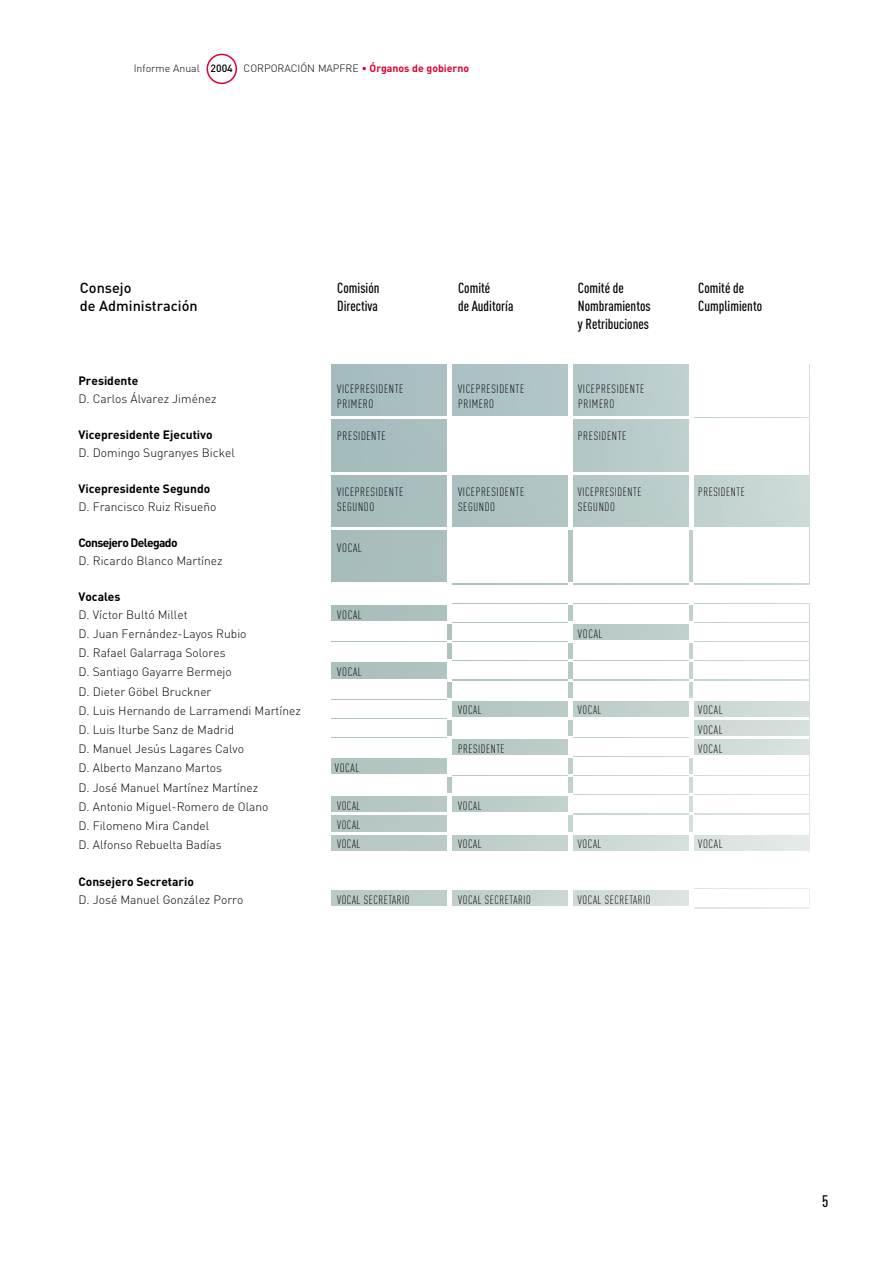
<style>
.page{position:relative;width:893px;height:1263px;background:#fff}
.page>*{position:absolute;margin:0;border:0;box-sizing:border-box;transform-origin:0 0}
.t1{font:500 16.5px "DIN Cond";color:#000}
.t2{font:500 14.4px/18px "DIN Cond";color:#000}
.t3{font:500 14.4px/18px "DIN";color:#000}
.t4{font:300 12px/19.2px "DIN";color:#000}
.t5{font:300 12px/15px "DIN Cond";letter-spacing:.05em;color:#000}
.t6{font:300 12px/19px "DIN Cond";letter-spacing:.05em;color:#000;scale:.96 1}
.t7{font:700 12px "DIN";color:#000}
.t8{font:700 12px "DIN";letter-spacing:-.05em;color:#000}
.t9{font:300 10.5px "DIN";color:#000}
.s1{font-weight:500}
.s2{font-weight:700;color:#de0031}
</style>
<div class="page">
<div style="left:206px;top:54px;width:31px;height:30px;border:2px solid #de0031;border-radius:50%"></div>
<p class="t9" style="left:134px;top:65px;width:337px">Informe Anual <span class="s1">2004</span> CORPORACIÓN MAPFRE <span class="s2">• Órganos de gobierno</span></p>
<p class="t3" style="left:80px;top:281px;width:119px">Consejo<br>de Administración</p>
<p class="t2" style="left:337px;top:281px;width:44px">Comisión<br>Directiva</p>
<p class="t2" style="left:458px;top:281px;width:57px">Comité<br>de Auditoría</p>
<p class="t2" style="left:578px;top:281px;width:74px">Comité de<br>Nombramientos y Retribuciones</p>
<p class="t2" style="left:698px;top:281px;width:65px">Comité de<br>Cumplimiento</p>
<p class="t7" style="left:78px;top:376px;width:61px">Presidente</p>
<p class="t4" style="left:78px;top:390px;width:139px">D. Carlos Álvarez Jiménez</p>
<p class="t7" style="left:78px;top:430px;width:136px">Vicepresidente Ejecutivo</p>
<p class="t4" style="left:78px;top:444px;width:158px">D. Domingo Sugranyes Bickel</p>
<p class="t7" style="left:78px;top:484px;width:133px">Vicepresidente Segundo</p>
<p class="t4" style="left:78px;top:498px;width:140px">D. Francisco Ruiz Risueño</p>
<p class="t8" style="left:78px;top:538px;width:101px">Consejero Delegado</p>
<p class="t4" style="left:78px;top:552px;width:146px">D. Ricardo Blanco Martínez</p>
<p class="t7" style="left:78px;top:592px;width:44px">Vocales</p>
<p class="t4" style="left:78px;top:606px;width:224px">D. Víctor Bultó Millet<br>D. Juan Fernández-Layos Rubio<br>D. Rafael Galarraga Solores<br>D. Santiago Gayarre Bermejo<br>D. Dieter Göbel Bruckner<br>D. Luis Hernando de Larramendi Martínez<br>D. Luis Iturbe Sanz de Madrid<br>D. Manuel Jesús Lagares Calvo<br>D. Alberto Manzano Martos<br>D. José Manuel Martínez Martínez<br>D. Antonio Miguel-Romero de Olano<br>D. Filomeno Mira Candel<br>D. Alfonso Rebuelta Badías</p>
<p class="t7" style="left:78px;top:878px;width:117px">Consejero Secretario</p>
<p class="t4" style="left:78px;top:892px;width:166px">D. José Manuel González Porro</p>
<p class="t5" style="left:337px;top:383px;width:68px">VICEPRESIDENTE<br>PRIMERO</p>
<p class="t5" style="left:458px;top:383px;width:68px">VICEPRESIDENTE<br>PRIMERO</p>
<p class="t5" style="left:578px;top:383px;width:68px">VICEPRESIDENTE<br>PRIMERO</p>
<p class="t5" style="left:337px;top:430px;width:50px">PRESIDENTE</p>
<p class="t5" style="left:578px;top:430px;width:50px">PRESIDENTE</p>
<p class="t5" style="left:458px;top:486px;width:68px">VICEPRESIDENTE<br>SEGUNDO</p>
<p class="t5" style="left:337px;top:486px;width:68px">VICEPRESIDENTE<br>SEGUNDO</p>
<p class="t6" style="left:578px;top:486px;width:68px;line-height:15px">VICEPRESIDENTE<br>SEGUNDO</p>
<p class="t5" style="left:337px;top:542px;width:26px">VOCAL</p>
<p class="t5" style="left:337px;top:608px;width:26px">VOCAL</p>
<p class="t5" style="left:337px;top:666px;width:26px">VOCAL</p>
<p class="t5" style="left:335px;top:762px;width:26px">VOCAL</p>
<p class="t6" style="left:337px;top:798px;width:26px;text-align:justify">VOCAL VOCAL VOCAL</p>
<p class="t5" style="left:578px;top:628px;width:26px">VOCAL</p>
<p class="t6" style="left:458px;top:702px;width:26px">VOCAL</p>
<p class="t6" style="left:578px;top:702px;width:26px">VOCAL</p>
<p class="t6" style="left:458px;top:741px;width:50px">PRESIDENTE</p>
<p class="t6" style="left:458px;top:798px;width:26px">VOCAL</p>
<p class="t6" style="left:458px;top:836px;width:26px">VOCAL</p>
<p class="t6" style="left:578px;top:836px;width:26px">VOCAL</p>
<p class="t6" style="left:337px;top:892px;width:77px">VOCAL SECRETARIO</p>
<p class="t6" style="left:458px;top:891px;width:77px">VOCAL SECRETARIO</p>
<p class="t6" style="left:578px;top:891px;width:77px">VOCAL SECRETARIO</p>
<p class="t6" style="left:698px;top:484px;width:50px">PRESIDENTE</p>
<p class="t5" style="left:698px;top:704px;width:26px">VOCAL</p>
<p class="t5" style="left:698px;top:722px;width:26px;line-height:18.9px">VOCAL<br>VOCAL</p>
<p class="t5" style="left:698px;top:838px;width:26px">VOCAL</p>
<h1 class="t1" style="left:822px;top:1196px;width:8px">5</h1>
</div>
